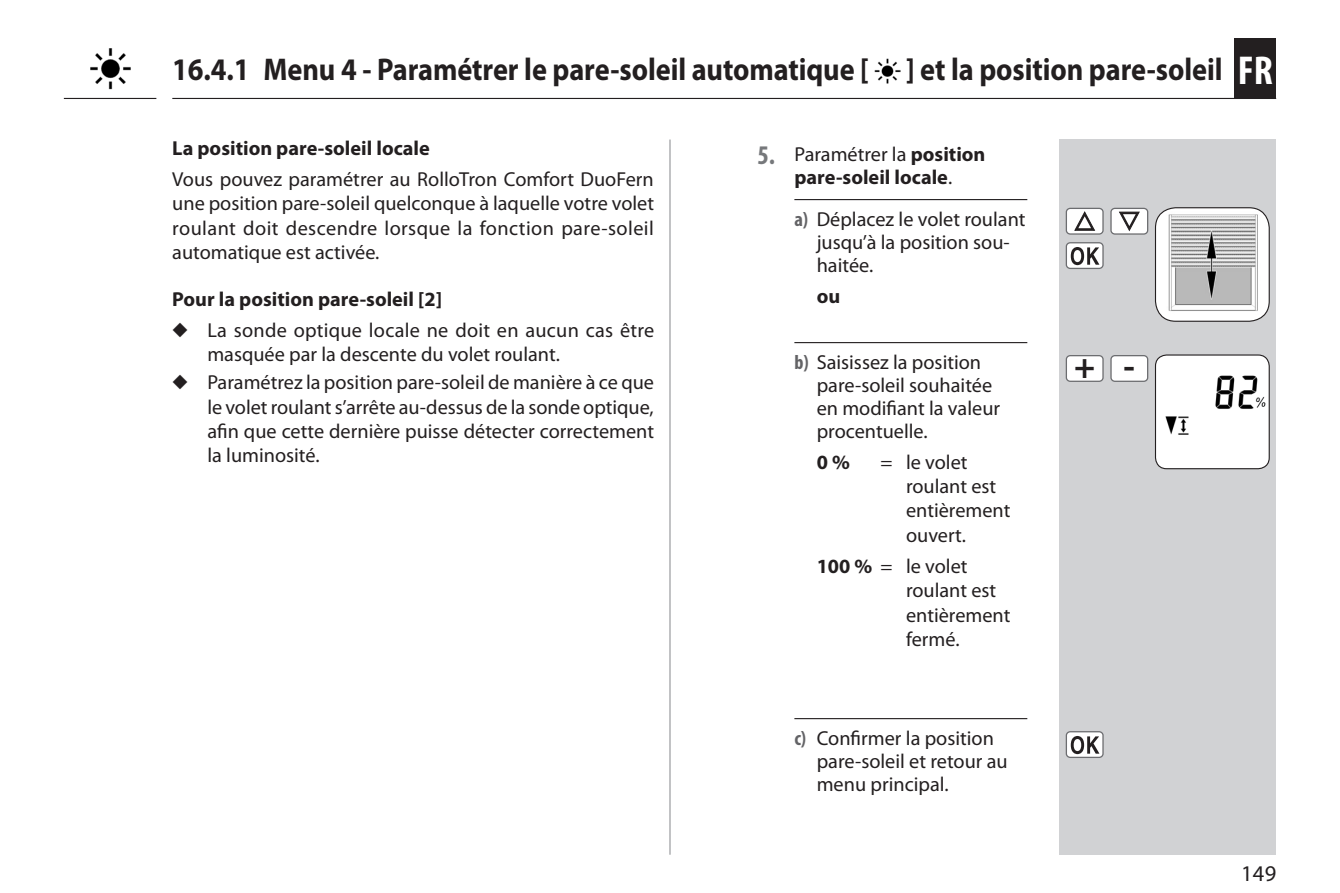
<style>
.page{position:relative;width:1340px;height:893px;background:#fff}
.page>*{position:absolute;margin:0;border:0;box-sizing:border-box;transform-origin:0 0}
.t1{font:700 35.32px "Myriad Pro";color:#231f20}
.t2{font:700 31.5px "Myriad Pro";letter-spacing:-.005em;color:#231f20;scale:.9 1}
.t3{font:22.5px "Myriad Pro";color:#231f20}
.Fließtext_nach_Handl{font:20.25px/24.3px "Myriad Pro";color:#231f20}
.Untertitel_-_FR{font:700 20.25px/22.9px "Myriad Pro";color:#231f20;text-align:center}
.Fließtext_nach_Handl-2{font:700 20.25px "Myriad Pro";color:#231f20}
.s1{font-stretch:condensed;font-size:40.5px;color:#fff}
.s2{font-stretch:condensed;font-size:27px;color:#76787b}
.s3{font-weight:400}
.s4{font-weight:700;font-stretch:condensed;color:#636366}
.s5{font-weight:700}
</style>
<div class="page">
<hr style="left:172px;top:98px;width:1104px;height:1px;background:#231f20">
<hr style="left:64px;top:98px;width:92px;height:1px;background:#231f20">
<hr style="left:669px;top:140px;width:1px;height:715px;background:#939598">
<div style="left:1059px;top:140px;width:217px;height:715px;background:#d1d2d4"></div>
<div style="left:1234px;top:38px;width:42px;height:61px;background:#231f20"></div>
<img style="left:874px;top:58px;width:26px;height:26px">
<img style="left:90px;top:48px;width:41px;height:41px">
<hr style="left:794px;top:199px;width:233px;height:1px;background:#231f20">
<img style="left:1156px;top:355px;width:113px;height:114px">
<div style="left:1154px;top:354px;width:115px;height:115px;border:1px solid #231f20;border-radius:11px"></div>
<img style="left:1156px;top:208px;width:113px;height:113px">
<div style="left:1154px;top:207px;width:115px;height:115px;border:1px solid #231f20;border-radius:20px"></div>
<div style="left:1066px;top:208px;width:37px;height:26px;background:#fff;border-radius:4px"></div>
<div style="left:1065px;top:208px;width:38px;height:27px;border:1px solid #6c6d70;border-radius:4px"></div>
<svg style="left:1074px;top:212px;width:20px;height:18px"></svg>
<div style="left:1111px;top:208px;width:36px;height:26px;background:#fff;border-radius:4px"></div>
<div style="left:1110px;top:208px;width:38px;height:27px;border:1px solid #6c6d70;border-radius:4px"></div>
<svg style="left:1119px;top:212px;width:20px;height:19px"></svg>
<div style="left:1066px;top:243px;width:37px;height:25px;background:#fff;border-radius:4px"></div>
<div style="left:1065px;top:242px;width:38px;height:27px;border:1px solid #6c6d70;border-radius:4px"></div>
<svg style="left:1070px;top:247px;width:29px;height:18px"></svg>
<div style="left:1066px;top:356px;width:37px;height:25px;background:#fff;border-radius:4px"></div>
<div style="left:1065px;top:355px;width:38px;height:27px;border:1px solid #6c6d70;border-radius:4px"></div>
<div style="left:1111px;top:356px;width:36px;height:25px;background:#fff;border-radius:4px"></div>
<div style="left:1110px;top:355px;width:38px;height:27px;border:1px solid #6c6d70;border-radius:4px"></div>
<div style="left:1066px;top:732px;width:37px;height:25px;background:#fff;border-radius:4px"></div>
<div style="left:1065px;top:731px;width:38px;height:27px;border:1px solid #6c6d70;border-radius:4px"></div>
<svg style="left:1070px;top:736px;width:29px;height:18px"></svg>
<hr style="left:794px;top:342px;width:233px;height:1px;background:#231f20">
<hr style="left:794px;top:718px;width:233px;height:1px;background:#231f20">
<p class="t2" style="left:172px;top:52px;width:1224px">16.4.1 Menu 4 - Paramétrer le pare-soleil automatique [ ] et la position pare-soleil <span class="s1">FR</span></p>
<p class="Untertitel_-_FR" style="left:172px;top:137px;width:259px">La position pare-soleil locale</p>
<p class="Fließtext_nach_Handl" style="left:172px;top:167px;width:483px;text-align:justify">Vous pouvez paramétrer au RolloTron Comfort DuoFern une position pare-soleil quelconque à laquelle votre volet roulant doit descendre lorsque la fonction pare-soleil automatique est activée.</p>
<p class="Untertitel_-_FR" style="left:172px;top:287px;width:271px">Pour la position pare-soleil [2]</p>
<p class="Fließtext_nach_Handl" style="left:207px;top:318px;width:448px;text-indent:-35px">◆ La sonde optique locale ne doit en aucun cas être masquée par la descente du volet roulant.</p>
<p class="Fließtext_nach_Handl" style="left:207px;top:371px;width:448px;text-align:justify;text-indent:-35px">◆ Paramétrez la position pare-soleil de manière à ce que le volet roulant s’arrête au-dessus de la sonde optique, afin que cette dernière puisse détecter correctement la luminosité.</p>
<p class="Untertitel_-_FR" style="left:757px;top:143px;width:229px"><span class="s2">5.</span> <span class="s3">Paramétrer la</span> position pare-soleil locale<span class="s3">.</span></p>
<p class="Fließtext_nach_Handl" style="left:816px;top:208px;width:210px;line-height:22.9px;text-indent:-22px"><span class="s4">a)</span> Déplacez le volet roulant jusqu’à la position sou&shy;haitée.</p>
<p class="Fließtext_nach_Handl-2" style="left:816px;top:285px;width:25px">ou</p>
<p class="Fließtext_nach_Handl" style="left:816px;top:351px;width:185px;line-height:22.9px;text-indent:-22px"><span class="s4">b)</span> Saisissez la position pare-soleil souhaitée en modifiant la valeur procentuelle.</p>
<p class="Fließtext_nach_Handl-2" style="left:816px;top:451px;width:35px">0 %</p>
<p class="Fließtext_nach_Handl" style="left:906px;top:450px;width:106px;text-indent:-25px">= le volet roulant est entièrement ouvert.</p>
<p class="Fließtext_nach_Handl" style="left:906px;top:555px;width:106px;text-indent:-89px"><span class="s5">100 %</span> = le volet roulant est entièrement fermé.</p>
<p class="Fließtext_nach_Handl" style="left:816px;top:727px;width:192px;line-height:22.9px;text-indent:-22px"><span class="s4">c)</span> Confirmer la position pare-soleil et retour au menu principal.</p>
<p class="t1" style="left:1074px;top:343px;width:23px">+</p>
<p class="t1" style="left:1123px;top:343px;width:13px">-</p>
<p class="t3" style="left:1241px;top:861px;width:37px">149</p>
</div>
